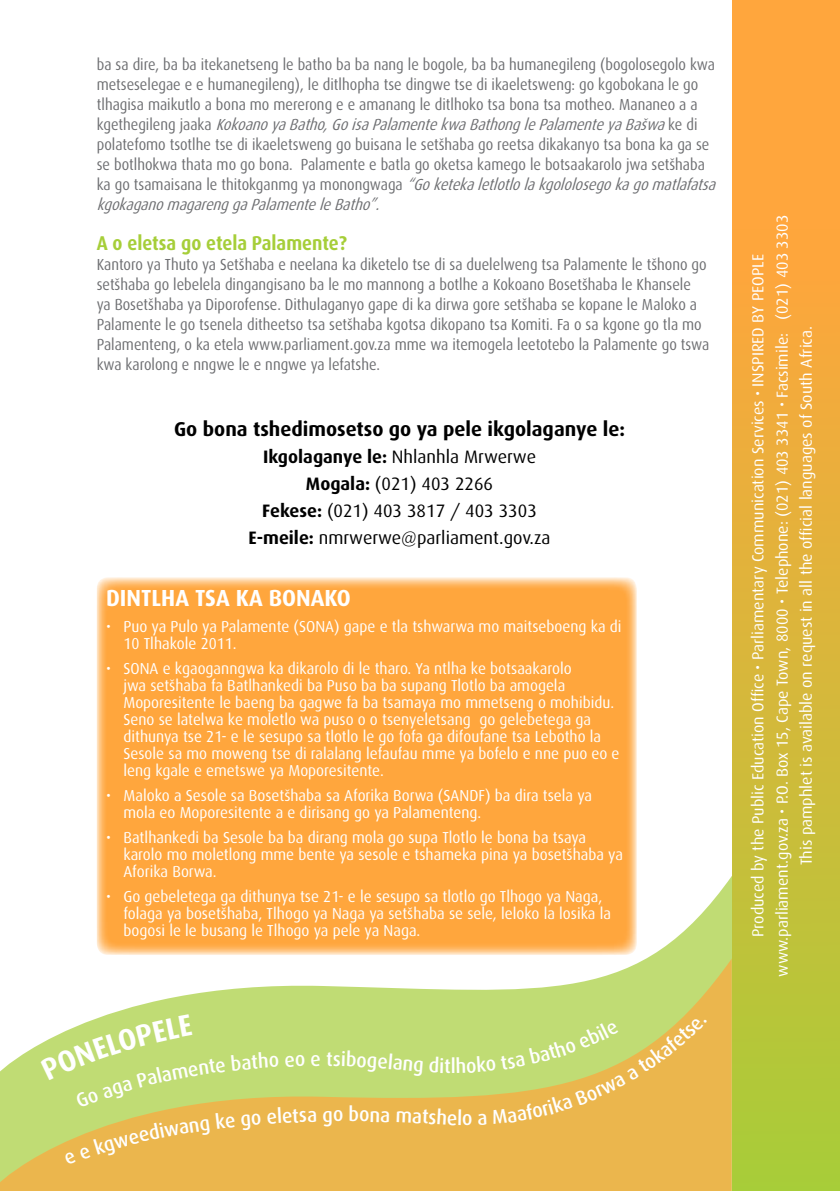
<style>
.page{position:relative;width:840px;height:1191px;background:#fff}
.page>*{position:absolute;margin:0;border:0;box-sizing:border-box;transform-origin:0 0}
.t1{font:700 23.2px "Dax";color:#fff;scale:.96 1}
.t2{font:700 20px "Dax";color:#000}
.t3{font:700 20px "Dax";color:#a6ce39;scale:.9 1}
.t4{font:500 20px "Dax";color:#fff;scale:.96 1}
.t5{font:18px/27px "Dax";color:#000;text-align:center}
.t6{font:16px/20px "Dax";color:#6d6e71;scale:.9 1}
.t7{font:16px/24px "Dax";color:#fff;text-align:center}
.t8{font:15.8px/17px "Dax";color:#fff;scale:.96 1}
.s1{font-style:italic}
.s2{font-weight:700}
</style>
<div class="page">
<div style="left:97px;top:577px;width:539px;height:378px;background:#ffa63d;border-radius:11px"></div>
<div style="left:731px;top:0;width:108px;height:1191px;background:#ffa63d"></div>
<svg style="left:97px;top:875px;width:634px;height:83px"></svg>
<svg style="left:0;top:958px;width:731px;height:233px"></svg>
<div style="left:731px;top:229px;width:108px;height:962px;background:linear-gradient(to bottom,#ffa43c,#a7cd39)"></div>
<svg style="left:40px;top:1014px;width:666px;height:151px;background:#d5ca62"></svg>
<p class="t6" style="left:97px;top:55px;width:693px">ba sa dire, ba ba itekanetseng le batho ba ba nang le bogole, ba ba humanegileng (bogolosegolo kwa metseselegae e e humanegileng), le ditlhopha tse dingwe tse di ikaeletsweng: go kgobokana le go tlhagisa maikutlo a bona mo mererong e e amanang le ditlhoko tsa bona tsa motheo. Mananeo a a<br>k g e t h e g i l e n g j a a k a <span class="s1">KokoanoyaBatho,GoisaPalamentekwaBathonglePalamenteyaBašwa</span> k e d i polatefomo tsotlhe tse di ikaeletsweng go buisana le setšhaba go reetsa dikakanyo tsa bona ka ga se se botlhokwa thata mo go bona. Palamente e batla go oketsa kamego le botsaakarolo jwa setšhaba<br>k a g o t s a m a i s a n a l e t h i t o k g a n m g y a m o n o n g w a g a <span class="s1">“Goketekaletlotlolakgololosegokagomatlafatsa kgokaganomagarenggaPalamenteleBatho”.</span></p>
<p class="t3" style="left:97px;top:232px;width:279px">A o eletsa go etela Palamente?</p>
<p class="t6" style="left:97px;top:255px;width:681px">Kantoro ya Thuto ya Setšhaba e neelana ka diketelo tse di sa duelelweng tsa Palamente le tšhono go setšhaba go lebelela dingangisano ba le mo mannong a botlhe a Kokoano Bosetšhaba le Khansele<br>ya Bosetšhaba ya Diporofense. Dithulaganyo gape di ka dirwa gore setšhaba se kopane le Maloko a Palamente le go tsenela ditheetso tsa setšhaba kgotsa dikopano tsa Komiti. Fa o sa kgone go tla mo Palamenteng, o ka etela www.parliament.gov.za mme wa itemogela leetotebo la Palamente go tswa kwa karolong e nngwe le e nngwe ya lefatshe.</p>
<p class="t2" style="left:174px;top:418px;width:452px">Go bona tshedimosetso go ya pele ikgolaganye le:</p>
<p class="t5" style="left:248px;top:443px;width:303px"><span class="s2">Ikgolaganye le:</span> Nhlanhla Mrwerwe<br><span class="s2">Mogala:</span> (021) 403 2266<br><span class="s2">Fekese:</span> (021) 403 3817 / 403 3303<br><span class="s2">E-meile:</span> nmrwerwe@parliament.gov.za</p>
<h1 class="t1" style="left:106px;top:585px;width:256px">DINTLHA TSA KA BONAKO</h1>
<p class="t8" style="left:123px;top:618px;width:520px;text-indent:-17px">• Puo ya Pulo ya Palamente (SONA) gape e tla tshwarwa mo maitseboeng ka di<br>10 Tlhakole 2011.</p>
<p class="t8" style="left:123px;top:660px;width:518px;text-indent:-17px">• SONA e kgaoganngwa ka dikarolo di le tharo. Ya ntlha ke botsaakarolo<br>jwa setšhaba fa Batlhankedi ba Puso ba ba supang Tlotlo ba amogela Moporesitente le baeng ba gagwe fa ba tsamaya mo mmetseng o mohibidu.<br>Seno se latelwa ke moletlo wa puso o o tsenyeletsang go gelebetega ga dithunya tse 21- e le sesupo sa tlotlo le go fofa ga difoufane tsa Lebotho la Sesole sa mo moweng tse di ralalang lefaufau mme ya bofelo e nne puo eo e leng kgale e emetswe ya Moporesitente.</p>
<p class="t8" style="left:123px;top:787px;width:489px;text-indent:-17px">• Maloko a Sesole sa Bosetšhaba sa Aforika Borwa (SANDF) ba dira tsela ya mola eo Moporesitente a e dirisang go ya Palamenteng.</p>
<p class="t8" style="left:123px;top:829px;width:521px;text-indent:-17px">• Batlhankedi ba Sesole ba ba dirang mola go supa Tlotlo le bona ba tsaya karolo mo moletlong mme bente ya sesole e tshameka pina ya bosetšhaba ya<br>Aforika Borwa.</p>
<p class="t8" style="left:123px;top:888px;width:509px;text-indent:-17px">• Go gebeletega ga dithunya tse 21- e le sesupo sa tlotlo go Tlhogo ya Naga, folaga ya bosetšhaba, Tlhogo ya Naga ya setšhaba se sele, leloko la losika la bogosi le le busang le Tlhogo ya pele ya Naga.</p>
<p class="t4" style="left:310px;top:1048px;width:12px">e</p>
<p class="t4" style="left:450px;top:1054px;width:7px">l</p>
<p class="t4" style="left:333px;top:1103px;width:29px">o b</p>
<p class="t4" style="left:462px;top:1107px;width:12px">o</p>
<p class="t7" style="left:745px;top:976px;width:763px;rotate:-90deg">Produced by the Public Education Office • Parliamentary Communication Services • INSPIRED BY PEOPLE www.parliament.gov.za • P.O. Box 15, Cape Town, 8000 • Telephone: (021) 403 3341 • Facsimile: (021) 403 3303<br>This pamphlet is available on request in all the official languages of South Africa.</p>
</div>
